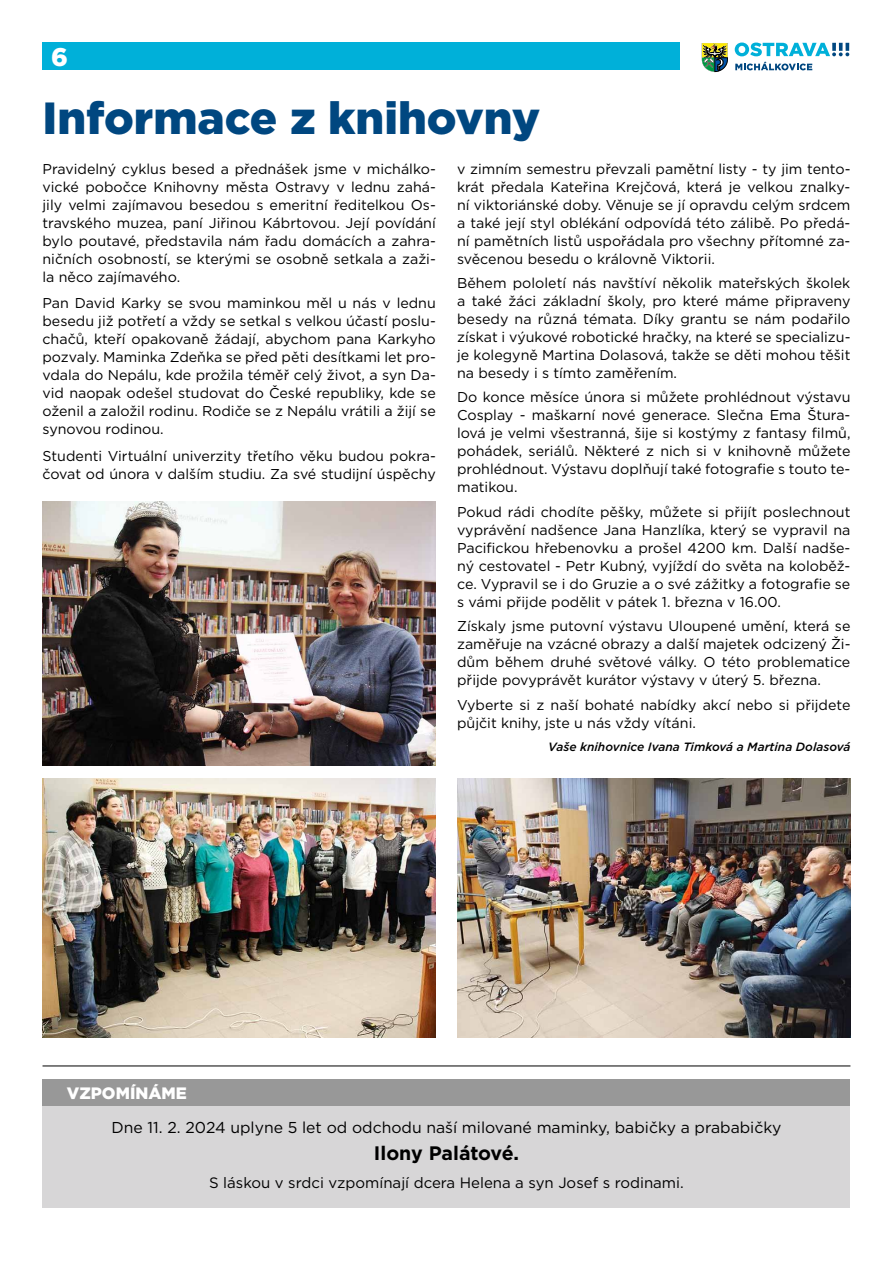
<style>
.page{position:relative;width:893px;height:1263px;background:#fff}
.page>*{position:absolute;margin:0;border:0;box-sizing:border-box;transform-origin:0 0}
.t1{font:900 45px "Gotham";color:#004780}
.t2{font:900 25.5px "Gotham";color:#fff}
.t3{font:700 19.5px "Gotham";color:#000}
.t4{font:900 16.5px "Gotham";color:#fff}
.t5{font:15.75px "Gotham";color:#000}
.t6{font:15px "Gotham";color:#000}
.t7{font:14.25px/18px "Gotham";color:#000;text-align:justify}
.t8{font:italic 500 12px "Gotham";color:#000}
</style>
<div class="page">
<svg style="left:735px;top:43px;width:114px;height:13px"></svg>
<svg style="left:735px;top:62px;width:77px;height:8px"></svg>
<svg style="left:702px;top:43px;width:26px;height:29px"></svg>
<div style="left:43px;top:43px;width:637px;height:27px;background:#00b0d9"></div>
<div style="left:43px;top:1081px;width:807px;height:127px;background:#d7d6d7"></div>
<div style="left:43px;top:1079px;width:807px;height:26px;background:#989898"></div>
<hr style="left:43px;top:1065px;width:807px;height:1px;background:#000">
<img style="left:43px;top:502px;width:393px;height:263px">
<img style="left:43px;top:778px;width:393px;height:259px">
<img style="left:457px;top:778px;width:393px;height:259px">
<h2 class="t2" style="left:51px;top:40px;width:18px">6</h2>
<h1 class="t1" style="left:43px;top:87px;width:499px">Informace z knihovny</h1>
<p class="t7" style="left:43px;top:159px;width:395px">Pravidelný cyklus besed a přednášek jsme v michálko&shy;vické pobočce Knihovny města Ostravy v lednu zahá&shy;jily velmi zajímavou besedou s emeritní ředitelkou Os&shy;travského muzea, paní Jiřinou Kábrtovou. Její povídání bylo poutavé, představila nám řadu domácích a zahra&shy;ničních osobností, se kterými se osobně setkala a zaži&shy;la něco zajímavého.</p>
<p class="t7" style="left:43px;top:294px;width:395px">Pan David Karky se svou maminkou měl u nás v lednu besedu již potřetí a vždy se setkal s velkou účastí poslu&shy;chačů, kteří opakovaně žádají, abychom pana Karkyho pozvaly. Maminka Zdeňka se před pěti desítkami let pro&shy;vdala do Nepálu, kde prožila téměř celý život, a syn Da&shy;vid naopak odešel studovat do České republiky, kde se oženil a založil rodinu. Rodiče se z Nepálu vrátili a žijí se synovou rodinou.</p>
<p class="t7" style="left:43px;top:446px;width:395px">Studenti Virtuální univerzity třetího věku budou pokra&shy;čovat od února v dalším studiu. Za své studijní úspěchy</p>
<p class="t7" style="left:457px;top:159px;width:395px">v zimním semestru převzali pamětní listy - ty jim tento&shy;krát předala Kateřina Krejčová, která je velkou znalky&shy;ní viktoriánské doby. Věnuje se jí opravdu celým srdcem a také její styl oblékání odpovídá této zálibě. Po předá&shy;ní pamětních listů uspořádala pro všechny přítomné za&shy;svěcenou besedu o královně Viktorii.</p>
<p class="t7" style="left:457px;top:274px;width:395px">Během pololetí nás navštíví několik mateřských školek a také žáci základní školy, pro které máme připraveny besedy na různá témata. Díky grantu se nám podařilo získat i výukové robotické hračky, na které se specializu&shy;je kolegyně Martina Dolasová, takže se děti mohou těšit na besedy i s tímto zaměřením.</p>
<p class="t7" style="left:457px;top:388px;width:395px">Do konce měsíce února si můžete prohlédnout výstavu Cosplay - maškarní nové generace. Slečna Ema Štura&shy;lová je velmi všestranná, šije si kostýmy z fantasy filmů, pohádek, seriálů. Některé z nich si v knihovně můžete prohlédnout. Výstavu doplňují také fotografie s touto te&shy;matikou.</p>
<p class="t7" style="left:457px;top:502px;width:395px">Pokud rádi chodíte pěšky, můžete si přijít poslechnout vyprávění nadšence Jana Hanzlíka, který se vypravil na Pacifickou hřebenovku a prošel 4200 km. Další nadše&shy;ný cestovatel - Petr Kubný, vyjíždí do světa na koloběž&shy;ce. Vypravil se i do Gruzie a o své zážitky a fotografie se s vámi přijde podělit v pátek 1. března v 16.00.</p>
<p class="t7" style="left:457px;top:617px;width:395px">Získaly jsme putovní výstavu Uloupené umění, která se zaměřuje na vzácné obrazy a další majetek odcizený Ži&shy;dům během druhé světové války. O této problematice přijde povyprávět kurátor výstavy v úterý 5. března.</p>
<p class="t7" style="left:457px;top:695px;width:395px">Vyberte si z naší bohaté nabídky akcí nebo si přijdete půjčit knihy, jste u nás vždy vítáni.</p>
<p class="t8" style="left:548px;top:739px;width:304px">Vaše knihovnice Ivana Timková a Martina Dolasová</p>
<p class="t4" style="left:67px;top:1081px;width:121px">VZPOMÍNÁME</p>
<p class="t5" style="left:112px;top:1118px;width:671px">Dne 11. 2. 2024 uplyne 5 let od odchodu naší milované maminky, babičky a prababičky</p>
<h3 class="t3" style="left:374px;top:1140px;width:147px">Ilony Palátové.</h3>
<p class="t6" style="left:209px;top:1173px;width:476px">S láskou v srdci vzpomínají dcera Helena a syn Josef s rodinami.</p>
</div>
